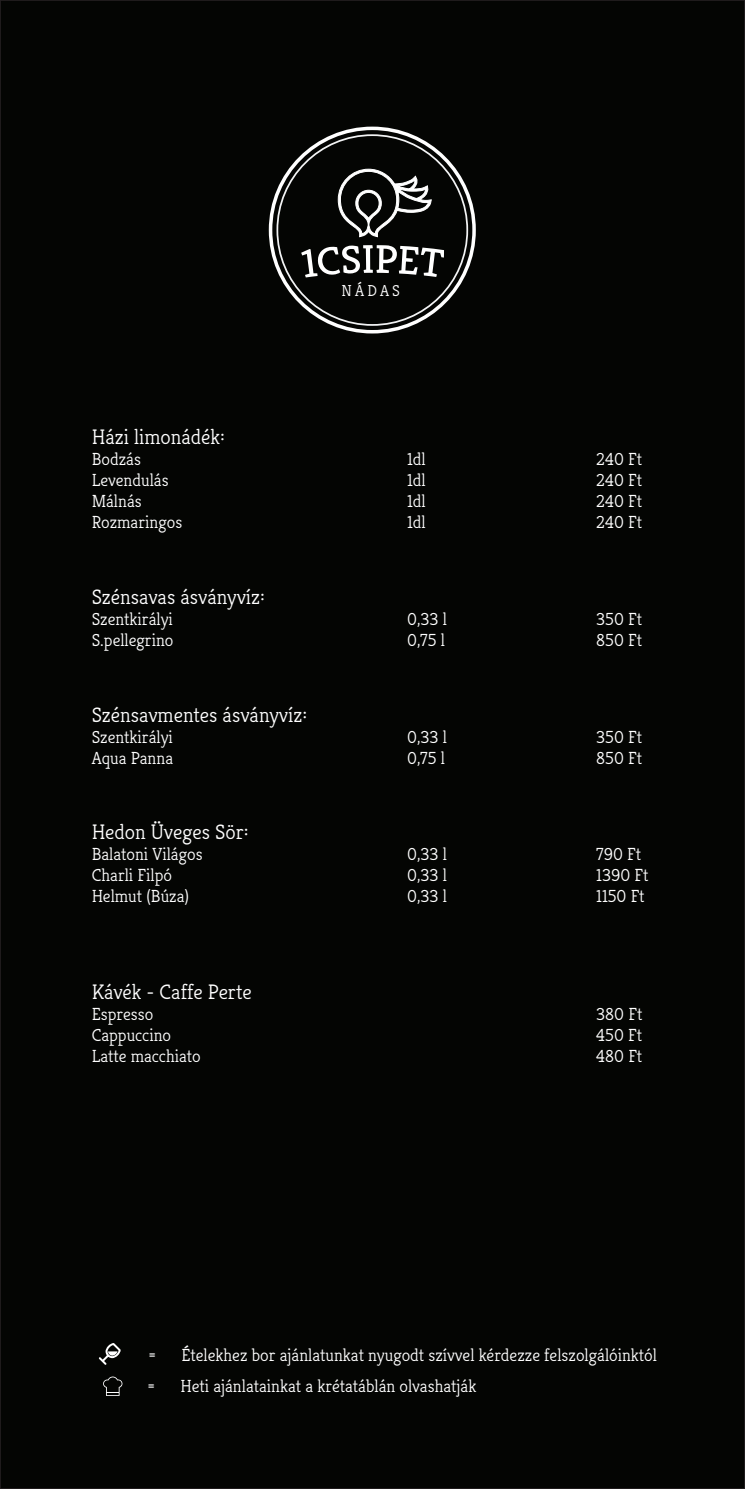
<style>
.page{position:relative;width:745px;height:1489px;background:#fff}
.page>*{position:absolute;margin:0;border:0;box-sizing:border-box;transform-origin:0 0}
.t1{font:300 21px "Kreon";color:#fff}
.t2{font:300 17.5px "Kreon";color:#fff}
.t3{font:300 15.92px "Kreon";letter-spacing:.2em;color:#fff}
</style>
<div class="page">
<div style="left:0;top:0;width:744px;height:1488px;background:#040503"></div>
<div style="left:268px;top:127px;width:207px;height:206px;border:4px solid #fff;border-radius:50%"></div>
<svg style="left:337px;top:168px;width:95px;height:70px"></svg>
<svg style="left:301px;top:245px;width:142px;height:32px"></svg>
<svg style="left:99px;top:1343px;width:22px;height:21px"></svg>
<svg style="left:103px;top:1376px;width:19px;height:19px"></svg>
<p class="t3" style="left:341px;top:281px;width:60px">NÁDAS</p>
<p class="t1" style="left:92px;top:425px;width:135px">Házi limonádék:</p>
<p class="t2" style="left:92px;top:449px;width:51px">Bodzás</p>
<p class="t2" style="left:407px;top:449px;width:20px">1dl</p>
<p class="t2" style="left:596px;top:449px;width:47px">240 Ft</p>
<p class="t2" style="left:92px;top:470px;width:78px">Levendulás</p>
<p class="t2" style="left:407px;top:470px;width:20px">1dl</p>
<p class="t2" style="left:596px;top:470px;width:47px">240 Ft</p>
<p class="t2" style="left:92px;top:491px;width:52px">Málnás</p>
<p class="t2" style="left:407px;top:491px;width:20px">1dl</p>
<p class="t2" style="left:596px;top:491px;width:47px">240 Ft</p>
<p class="t2" style="left:92px;top:512px;width:92px">Rozmaringos</p>
<p class="t2" style="left:407px;top:512px;width:20px">1dl</p>
<p class="t2" style="left:596px;top:512px;width:47px">240 Ft</p>
<p class="t1" style="left:92px;top:585px;width:175px">Szénsavas ásványvíz:</p>
<p class="t2" style="left:92px;top:609px;width:83px">Szentkirályi</p>
<p class="t2" style="left:407px;top:609px;width:41px">0,33 l</p>
<p class="t2" style="left:596px;top:609px;width:47px">350 Ft</p>
<p class="t2" style="left:92px;top:630px;width:83px">S.pellegrino</p>
<p class="t2" style="left:407px;top:630px;width:39px">0,75 l</p>
<p class="t2" style="left:596px;top:630px;width:47px">850 Ft</p>
<p class="t1" style="left:92px;top:703px;width:217px">Szénsavmentes ásványvíz:</p>
<p class="t2" style="left:92px;top:727px;width:83px">Szentkirályi</p>
<p class="t2" style="left:407px;top:727px;width:41px">0,33 l</p>
<p class="t2" style="left:596px;top:727px;width:47px">350 Ft</p>
<p class="t2" style="left:92px;top:748px;width:83px">Aqua Panna</p>
<p class="t2" style="left:407px;top:748px;width:39px">0,75 l</p>
<p class="t2" style="left:596px;top:748px;width:47px">850 Ft</p>
<p class="t1" style="left:92px;top:820px;width:158px">Hedon Üveges Sör:</p>
<p class="t2" style="left:92px;top:844px;width:112px">Balatoni Világos</p>
<p class="t2" style="left:407px;top:844px;width:41px">0,33 l</p>
<p class="t2" style="left:596px;top:844px;width:46px">790 Ft</p>
<p class="t2" style="left:92px;top:865px;width:82px">Charli Filpó</p>
<p class="t2" style="left:407px;top:865px;width:41px">0,33 l</p>
<p class="t2" style="left:596px;top:865px;width:54px">1390 Ft</p>
<p class="t2" style="left:92px;top:886px;width:99px">Helmut (Búza)</p>
<p class="t2" style="left:407px;top:886px;width:41px">0,33 l</p>
<p class="t2" style="left:596px;top:886px;width:50px">1150 Ft</p>
<p class="t1" style="left:92px;top:980px;width:161px">Kávék - Caffe Perte</p>
<p class="t2" style="left:92px;top:1004px;width:63px">Espresso</p>
<p class="t2" style="left:596px;top:1004px;width:48px">380 Ft</p>
<p class="t2" style="left:92px;top:1025px;width:81px">Cappuccino</p>
<p class="t2" style="left:596px;top:1025px;width:47px">450 Ft</p>
<p class="t2" style="left:92px;top:1046px;width:110px">Latte macchiato</p>
<p class="t2" style="left:596px;top:1046px;width:47px">480 Ft</p>
<p class="t2" style="left:148px;top:1344px;width:9px">=</p>
<p class="t2" style="left:181px;top:1344px;width:476px">Ételekhez bor ajánlatunkat nyugodt szívvel kérdezze felszolgálóinktól</p>
<p class="t2" style="left:147px;top:1376px;width:9px">=</p>
<p class="t2" style="left:180px;top:1376px;width:297px">Heti ajánlatainkat a krétatáblán olvashatják</p>
</div>
